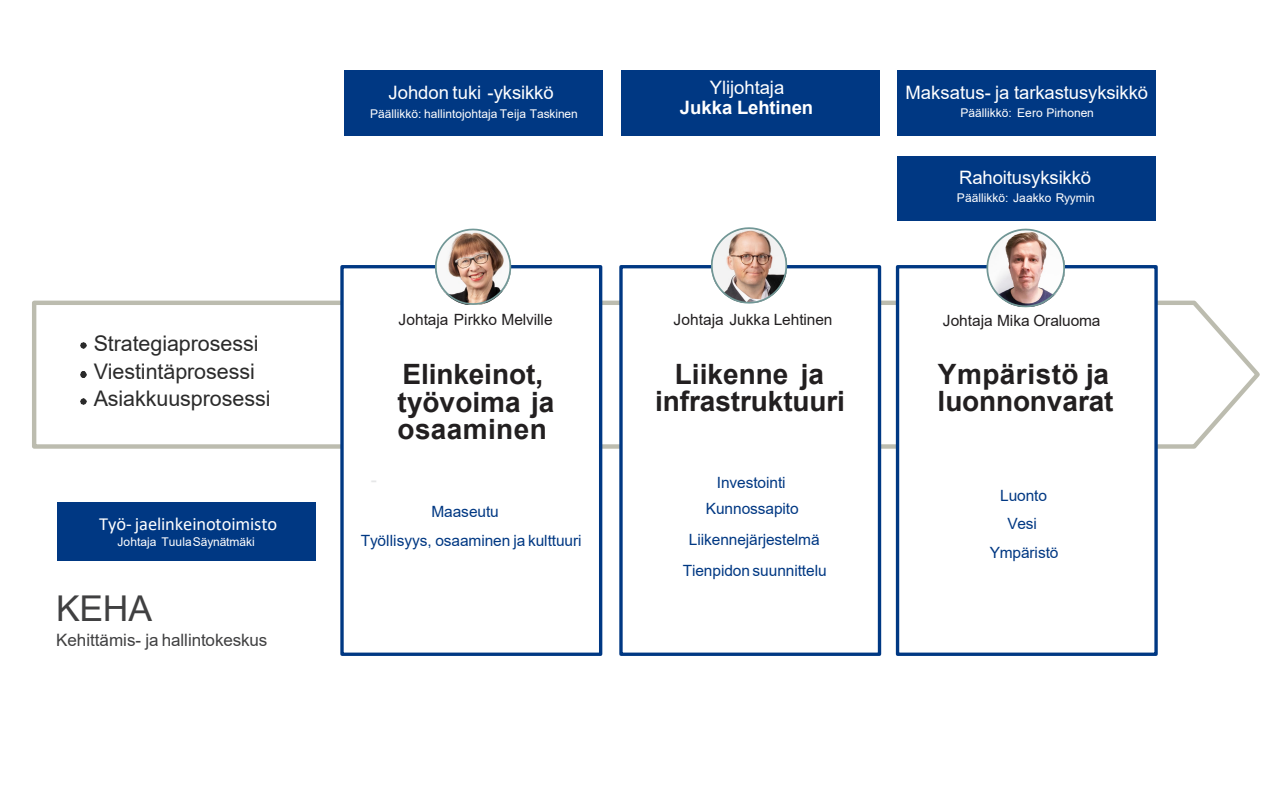
<style>
.page{position:relative;width:1281px;height:801px;background:#fff}
.page>*{position:absolute;margin:0;border:0;box-sizing:border-box;transform-origin:0 0}
.t1{font:35.5px "Arial";color:#404041}
.t2{font:700 28px/27.9px "Arial";color:#221f20}
.t3{font:21.5px/27.6px "Arial";letter-spacing:-.005em;color:#2b2b2b}
.t4{font:18.5px "Arial";letter-spacing:-.005em;color:#fff}
.t5{font:18.5px "Calibri";letter-spacing:-.005em;color:#fff}
.t6{font:700 18.5px "Arial";letter-spacing:-.005em;color:#fff}
.t7{font:18.5px "Arial";color:#e6e7e8}
.t8{font:17px "Arial";letter-spacing:-.005em;color:#404041}
.t9{font:15.5px/25.8px "Arial";letter-spacing:-.005em;color:#003883;text-align:center}
.t10{font:15.5px "Arial";color:#221f20}
.t11{font:12px "Arial";color:#fff}
</style>
<div class="page">
<svg style="left:32px;top:296px;width:1228px;height:154px"></svg>
<svg style="left:80px;top:342px;width:6px;height:6px"></svg>
<svg style="left:80px;top:371px;width:6px;height:6px"></svg>
<svg style="left:80px;top:398px;width:6px;height:6px"></svg>
<div style="left:342px;top:266px;width:258px;height:387px;background:#fff"></div>
<div style="left:340px;top:265px;width:262px;height:390px;border:3px solid #003883"></div>
<div style="left:621px;top:266px;width:258px;height:387px;background:#fff"></div>
<div style="left:619px;top:265px;width:262px;height:390px;border:3px solid #003883"></div>
<div style="left:897px;top:266px;width:258px;height:387px;background:#fff"></div>
<div style="left:895px;top:265px;width:262px;height:390px;border:3px solid #003883"></div>
<div style="left:897px;top:156px;width:258px;height:65px;background:#003883"></div>
<div style="left:897px;top:70px;width:258px;height:65px;background:#003883"></div>
<div style="left:621px;top:71px;width:258px;height:65px;background:#003883"></div>
<div style="left:57px;top:502px;width:258px;height:58px;background:#003883"></div>
<div style="left:344px;top:70px;width:258px;height:65px;background:#003883"></div>
<img style="left:434px;top:228px;width:78px;height:77px">
<img style="left:710px;top:227px;width:78px;height:77px">
<img style="left:985px;top:228px;width:80px;height:80px">
<p class="t3" style="left:94px;top:329px;width:178px">Strategiaprosessi<br>Viestintäprosessi<br>Asiakkuusprosessi</p>
<p class="t5" style="left:99px;top:511px;width:179px">Työ- jaelinkeinotoimisto</p>
<p class="t11" style="left:118px;top:533px;width:138px">Johtaja TuulaSäynätmäki</p>
<p class="t1" style="left:56px;top:584px;width:97px">KEHA</p>
<p class="t8" style="left:56px;top:627px;width:213px">Kehittämis- ja hallintokeskus</p>
<p class="t4" style="left:388px;top:79px;width:167px">Johdon tuki -yksikkö</p>
<p class="t11" style="left:370px;top:105px;width:209px">Päällikkö: hallintojohtaja Teija Taskinen</p>
<p class="t4" style="left:709px;top:74px;width:76px">Ylijohtaja</p>
<p class="t6" style="left:679px;top:94px;width:135px">Jukka Lehtinen</p>
<p class="t4" style="left:905px;top:80px;width:244px">Maksatus- ja tarkastusyksikkö</p>
<p class="t11" style="left:960px;top:105px;width:135px">Päällikkö: Eero Pirhonen</p>
<p class="t4" style="left:958px;top:165px;width:133px">Rahoitusyksikkö</p>
<p class="t11" style="left:956px;top:189px;width:139px">Päällikkö: Jaakko Ryymin</p>
<p class="t10" style="left:398px;top:308px;width:155px">Johtaja Pirkko Melville</p>
<p class="t10" style="left:673px;top:308px;width:160px">Johtaja Jukka Lehtinen</p>
<p class="t10" style="left:942px;top:309px;width:159px">Johtaja Mika Oraluoma</p>
<p class="t2" style="left:397px;top:360px;width:158px">Elinkeinot, työvoima ja osaaminen</p>
<p class="t2" style="left:655px;top:361px;width:191px;line-height:27px;text-align:center">Liikenne ja infrastruktuuri</p>
<p class="t2" style="left:937px;top:361px;width:177px;line-height:27px">Ympäristö ja luonnonvarat</p>
<p class="t7" style="left:371px;top:466px;width:8px">-</p>
<p class="t9" style="left:431px;top:498px;width:69px">Maaseutu</p>
<p class="t9" style="left:360px;top:527px;width:222px">Työllisyys, osaaminen ja kulttuuri</p>
<p class="t9" style="left:705px;top:469px;width:94px">Investointi<br>Kunnossapito</p>
<p class="t9" style="left:682px;top:523px;width:145px;line-height:31px">Liikennejärjestelmä<br>Tienpidon suunnittelu</p>
<p class="t9" style="left:999px;top:482px;width:48px">Luonto</p>
<p class="t9" style="left:989px;top:508px;width:70px;line-height:29.5px">Vesi<br>Ympäristö</p>
</div>
